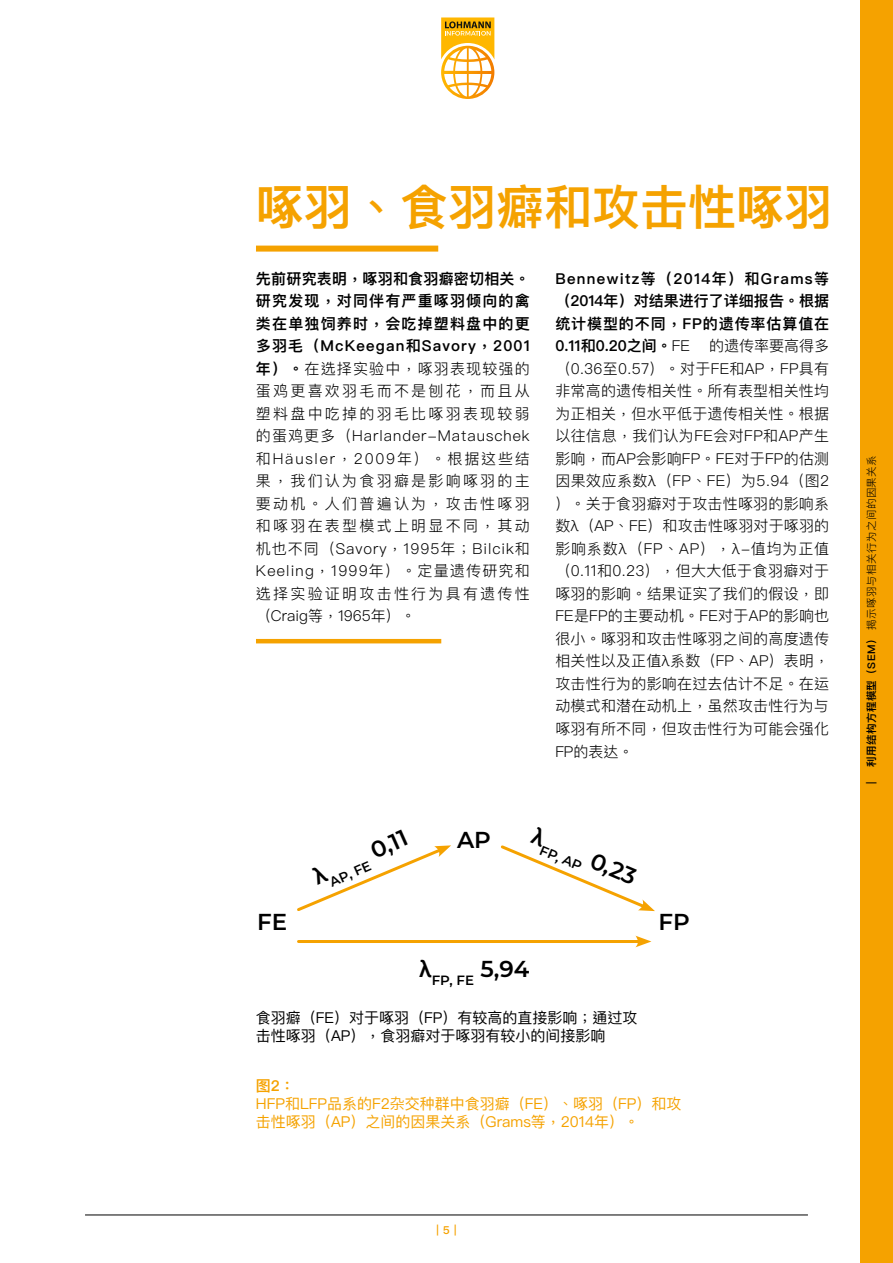
<style>
.page{position:relative;width:893px;height:1263px;background:#fff}
.page>*{position:absolute;margin:0;border:0;box-sizing:border-box;transform-origin:0 0}
.t1{font:600 48px "Ping Fang HK";color:#f5a200}
.Pie_de_foto{font:600 22.95px "Montserrat";color:#000}
.t2{font:300 15px/22.5px "Ping Fang HK";letter-spacing:.015em;color:#000;text-align:justify}
.t3{font:600 15px/22.5px "Ping Fang HK";letter-spacing:.03em;color:#000;text-align:justify}
.Pie_de_foto-2{font:15px/18px "Ping Fang HK";color:#f5a200}
.Pie_de_foto-3{font:15px/18px "Ping Fang HK";color:#000}
.Pie_de_foto-4{font:600 15px "Ping Fang HK";color:#f5a200}
.Pie_de_foto-5{font:600 13.35px "Montserrat";color:#000}
.t4{font:600 10.95px "Ping Fang HK";color:#f5a200}
.t5{font:300 10.5px "Ping Fang HK";letter-spacing:.04em;color:#000}
.t6{font:600 10.5px "Ping Fang HK";color:#000}
.s1{font-weight:600}
.s2{font-weight:300}
.s3{font-family:"Hiragino Sans GB W3"}
</style>
<div class="page">
<svg style="left:297px;top:845px;width:154px;height:66px"></svg>
<svg style="left:500px;top:845px;width:155px;height:66px"></svg>
<hr style="left:298px;top:940px;width:343px;height:3px;background:#f5a200">
<svg style="left:635px;top:936px;width:16px;height:11px"></svg>
<div style="left:256px;top:246px;width:182px;height:6px;background:#f5a200"></div>
<hr style="left:256px;top:639px;width:185px;height:4px;background:#f5a200">
<div style="left:861px;top:0;width:32px;height:1263px;background:#f5a200"></div>
<hr style="left:85px;top:1215px;width:723px;height:1px;background:#000">
<svg style="left:441px;top:17px;width:53px;height:82px"></svg>
<p class="t1" style="left:256px;top:177px;width:577px">啄羽、食羽癖和攻击性啄羽</p>
<p class="t2" style="left:256px;top:267px;width:275px"><span class="s1">先前研究表明，啄羽和食羽癖密切相关。研究发现，对同伴有严重啄羽倾向的禽类在单独饲养时，会吃掉塑料盘中的更多羽毛（McKeegan和Savory，2001年）。</span>在选择实验中，啄羽表现较强的蛋鸡更喜欢羽毛而不是刨花，而且从塑料盘中吃掉的羽毛比啄羽表现较弱的蛋鸡更多（Harlander-Matauschek和Häusler，2009年）。根据这些结果，我们认为食羽癖是影响啄羽的主要动机。人们普遍认为，攻击性啄羽和啄羽在表型模式上明显不同，其动机也不同（Savory，1995年；Bilcik和Keeling，1999年）。定量遗传研究和选择实验证明攻击性行为具有遗传性（Craig等，1965年）。</p>
<p class="t3" style="left:555px;top:267px;width:275px">Bennewitz等（2014年）和Grams等（2014年）对结果进行了详细报告。根据统计模型的不同，FP的遗传率估算值在0.11和0.20之间。<span class="s2">FE</span></p>
<p class="t2" style="left:555px;top:335px;width:275px;text-indent:154px">的遗传率要高得多（0.36至0.57）。对于FE和AP，FP具有非常高的遗传相关性。所有表型相关性均为正相关，但水平低于遗传相关性。根据以往信息，我们认为FE会对FP和AP产生影响，而AP会影响FP。FE对于FP的估测因果效应系数λ（FP、FE）为5.94（图2）。关于食羽癖对于攻击性啄羽的影响系数λ（AP、FE）和攻击性啄羽对于啄羽的影响系数λ（FP、AP），λ-值均为正值（0.11和0.23），但大大低于食羽癖对于啄羽的影响。结果证实了我们的假设，即FE是FP的主要动机。FE对于AP的影响也很小。啄羽和攻击性啄羽之间的高度遗传相关性以及正值λ系数（FP、AP）表明，攻击性行为的影响在过去估计不足。在运动模式和潜在动机上，虽然攻击性行为与啄羽有所不同，但攻击性行为可能会强化FP的表达。</p>
<p class="Pie_de_foto-5" style="left:315px;top:879px;width:102px;rotate:-24deg"><sup>λ</sup>AP, FE <sup>0,11</sup></p>
<p class="Pie_de_foto-5" style="left:532px;top:836px;width:113px;rotate:23deg"><sup>λ</sup>FP, AP <sup>0,23</sup></p>
<p class="Pie_de_foto" style="left:457px;top:823px;width:35px">AP</p>
<p class="Pie_de_foto" style="left:257px;top:905px;width:31px">FE</p>
<p class="Pie_de_foto" style="left:658px;top:905px;width:33px">FP</p>
<p class="Pie_de_foto-5" style="left:419px;top:970px;width:112px"><sup>λ</sup>FP, FE <sup>5,94</sup></p>
<p class="Pie_de_foto-3" style="left:256px;top:1008px;width:383px">食羽癖（FE）对于啄羽（FP）有较高的直接影响；通过攻击性啄羽（AP），食羽癖对于啄羽有较小的间接影响</p>
<p class="Pie_de_foto-4" style="left:256px;top:1076px;width:40px">图2：</p>
<p class="Pie_de_foto-2" style="left:256px;top:1094px;width:427px">HFP和LFP品系的F2<span class="s3">杂</span>交种群中食羽癖（FE）、啄羽（FP）和攻击性啄羽（AP）之间的因果关系（Grams等，2014年）。</p>
<p class="t5" style="left:865px;top:767px;width:313px;rotate:-90deg"><span class="s1">利用结构方程模型（SEM）</span>揭示啄羽与相关行为之间的因果关系</p>
<p class="t6" style="left:865px;top:784px;width:4px;rotate:-90deg">|</p>
<p class="t4" style="left:436px;top:1223px;width:22px">| 5 |</p>
</div>
